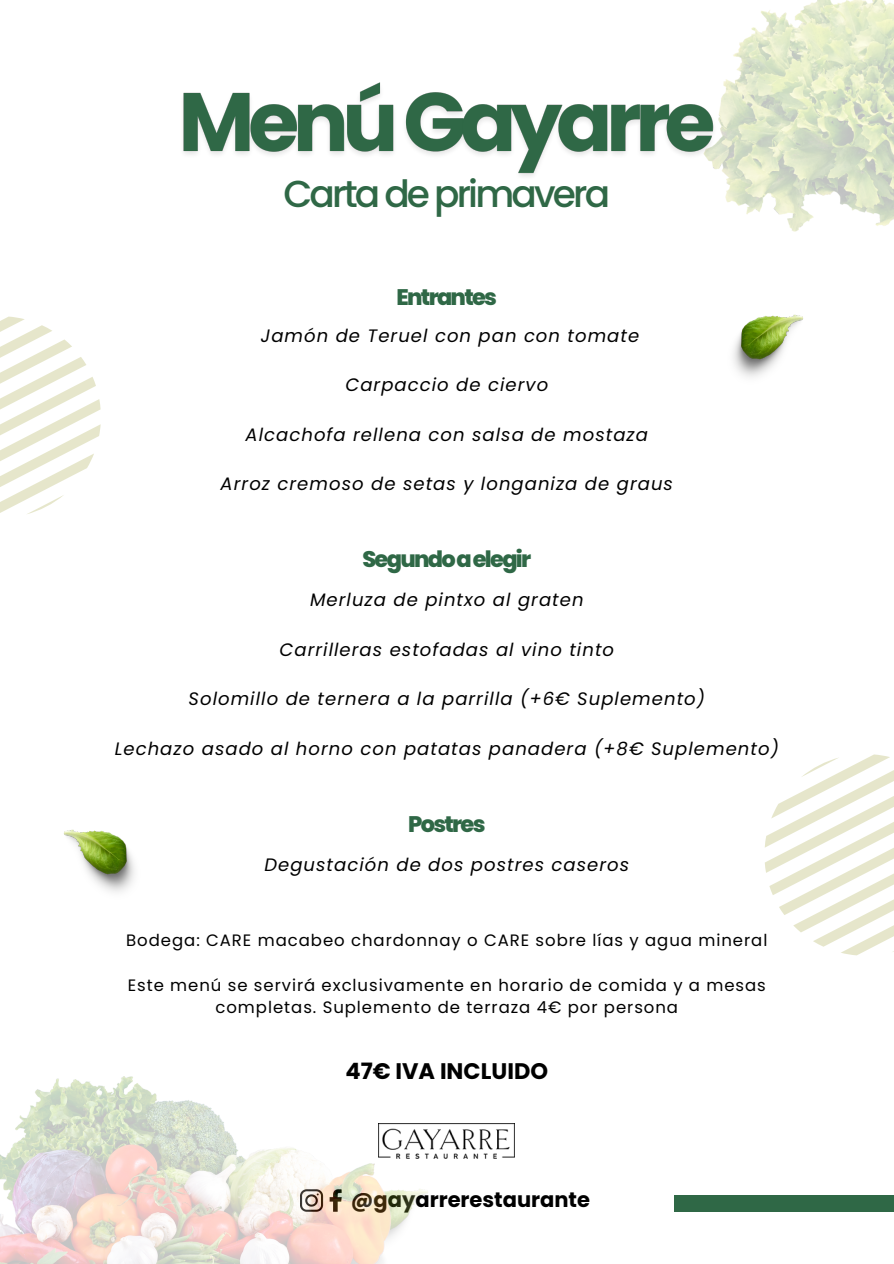
<style>
.page{position:relative;width:894px;height:1264px;background:#fff}
.page>*{position:absolute;margin:0;border:0;box-sizing:border-box;transform-origin:0 0}
.t1{font:500 37.5px "Poppins";letter-spacing:-.075em;color:#2f6846}
.t2{font:800 22.5px "Poppins";letter-spacing:-.075em;color:#2f6846}
.t3{font:700 22.5px "Poppins";color:#000}
.t4{font:700 21px "Poppins";color:#000}
.t5{font:italic 18px "Poppins";letter-spacing:.06em;color:#000}
.t6{font:16.5px/22.5px "Poppins";letter-spacing:.06em;color:#000;text-align:center}
</style>
<div class="page">
<img style="left:390px;top:1123px;width:125px;height:35px">
<div style="left:674px;top:1195px;width:219px;height:16px;background:#2f6846"></div>
<img style="left:64px;top:829px;width:71px;height:63px">
<img style="left:733px;top:314px;width:70px;height:63px">
<svg style="left:0;top:316px;width:101px;height:198px"></svg>
<svg style="left:765px;top:754px;width:128px;height:201px"></svg>
<img style="left:390px;top:1189px;width:38px;height:49px">
<img style="left:0;top:1076px;width:390px;height:187px">
<img style="left:721px;top:0;width:172px;height:232px">
<img style="left:183px;top:82px;width:538px;height:95px">
<h4 class="t1" style="left:283px;top:167px;width:328px">Carta de primavera</h4>
<p class="t2" style="left:396px;top:281px;width:102px">Entrantes</p>
<p class="t5" style="left:261px;top:323px;width:380px">Jamón de Teruel con pan con tomate</p>
<h2 class="t5" style="left:345px;top:372px;width:204px">Carpaccio de ciervo</h2>
<h4 class="t5" style="left:245px;top:422px;width:404px">Alcachofa rellena con salsa de mostaza</h4>
<p class="t5" style="left:220px;top:471px;width:453px">Arroz cremoso de setas y longaniza de graus</p>
<p class="t2" style="left:362px;top:543px;width:170px">Segundoaelegir</p>
<p class="t5" style="left:310px;top:587px;width:275px">Merluza de pintxo al graten</p>
<p class="t5" style="left:279px;top:637px;width:336px">Carrilleras estofadas al vino tinto</p>
<p class="t5" style="left:188px;top:686px;width:518px">Solomillo de ternera a la parrilla (+6€ Suplemento)</p>
<h4 class="t5" style="left:115px;top:736px;width:665px">Lechazo asado al horno con patatas panadera (+8€ Suplemento)</h4>
<h3 class="t2" style="left:408px;top:808px;width:79px">Postres</h3>
<p class="t5" style="left:264px;top:852px;width:366px">Degustación de dos postres caseros</p>
<p class="t6" style="left:126px;top:928px;width:642px">Bodega: CARE macabeo chardonnay o CARE sobre lías y agua mineral</p>
<p class="t6" style="left:128px;top:973px;width:639px">Este menú se servirá exclusivamente en horario de comida y a mesas completas. Suplemento de terraza 4€ por persona</p>
<p class="t3" style="left:345px;top:1055px;width:204px">47€ IVA INCLUIDO</p>
<p class="t4" style="left:351px;top:1185px;width:240px">@gayarrerestaurante</p>
</div>
